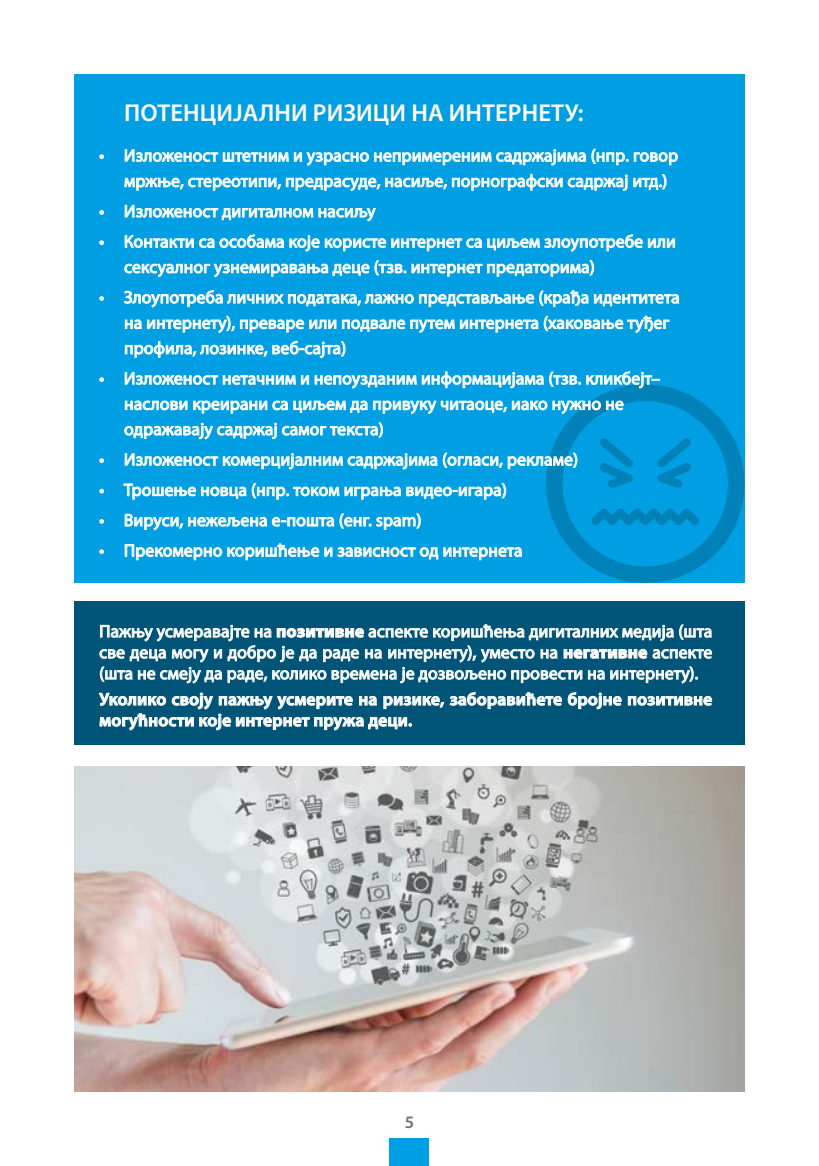
<style>
.page{position:relative;width:819px;height:1166px;background:#fff}
.page>*{position:absolute;margin:0;border:0;box-sizing:border-box;transform-origin:0 0}
.t1{font:600 24.5px "Myriad Pro";letter-spacing:.005em;color:#fff}
.t2{font:17.5px/25.4px "Myriad Pro";letter-spacing:.01em;color:#fff}
.t3{font:600 17.5px/21px "Myriad Pro";letter-spacing:.01em;color:#fff}
.t4{font:600 17.5px "Myriad Pro";color:#6f6f6e}
.s1{font-weight:700}
</style>
<div class="page">
<div style="left:389px;top:1138px;width:40px;height:28px;background:#009ee3"></div>
<div style="left:74px;top:74px;width:670px;height:509px;background:#009ee3"></div>
<div style="left:74px;top:601px;width:670px;height:144px;background:#005477"></div>
<svg style="left:560px;top:385px;width:184px;height:198px"></svg>
<svg style="left:100px;top:155px;width:4px;height:4px"></svg>
<svg style="left:124px;top:149px;width:553px;height:43px"></svg>
<svg style="left:100px;top:210px;width:4px;height:4px"></svg>
<svg style="left:125px;top:205px;width:251px;height:16px"></svg>
<svg style="left:100px;top:241px;width:4px;height:4px"></svg>
<svg style="left:648px;top:238px;width:27px;height:10px"></svg>
<svg style="left:124px;top:234px;width:518px;height:44px"></svg>
<svg style="left:100px;top:296px;width:4px;height:5px"></svg>
<svg style="left:124px;top:290px;width:555px;height:69px"></svg>
<svg style="left:100px;top:378px;width:4px;height:4px"></svg>
<svg style="left:125px;top:372px;width:184px;height:13px"></svg>
<svg style="left:315px;top:371px;width:344px;height:21px"></svg>
<svg style="left:100px;top:459px;width:4px;height:4px"></svg>
<svg style="left:100px;top:489px;width:4px;height:4px"></svg>
<svg style="left:100px;top:519px;width:4px;height:4px"></svg>
<svg style="left:123px;top:399px;width:576px;height:135px"></svg>
<svg style="left:100px;top:550px;width:4px;height:4px"></svg>
<svg style="left:125px;top:543px;width:397px;height:18px"></svg>
<svg style="left:99px;top:624px;width:613px;height:106px"></svg>
<img style="left:74px;top:766px;width:670px;height:325px">
<h1 class="t1" style="left:124px;top:99px;width:461px">ПОТЕНЦИЈАЛНИ РИЗИЦИ НА ИНТЕРНЕТУ:</h1>
<p class="t2" style="left:124px;top:143px;width:555px;text-indent:-25px">• Изложеност штетним и узрасно непримереним садржајима (нпр. говор мржње, стереотипи, предрасуде, насиље, порнографски садржај итд.)</p>
<p class="t2" style="left:99px;top:199px;width:277px">• Изложеност дигиталном насиљу</p>
<p class="t2" style="left:124px;top:229px;width:553px;text-indent:-25px">• Контакти са особама које користе интернет са циљем злоупотребе или сексуалног узнемиравања деце (тзв. интернет предаторима)</p>
<p class="t2" style="left:124px;top:285px;width:557px;text-indent:-25px">• Злоупотреба личних података, лажно представљање (крађа идентитета на интернету), преваре или подвале путем интернета (хаковање туђег профила, лозинке, веб-сајта)</p>
<p class="t2" style="left:124px;top:366px;width:537px;text-indent:-25px">• Изложеност нетачним и непоузданим информацијама (тзв. кликбејт– наслови креирани са циљем да привуку читаоце, иако нужно не одражавају садржај самог текста)</p>
<p class="t2" style="left:99px;top:447px;width:480px">• Изложеност комерцијалним садржајима (огласи, рекламе)</p>
<p class="t2" style="left:99px;top:477px;width:409px">• Трошење новца (нпр. током играња видео-игара)</p>
<p class="t2" style="left:99px;top:508px;width:324px">• Вируси, нежељена e-пошта (енг. spam)</p>
<p class="t2" style="left:99px;top:538px;width:424px">• Прекомерно коришћење и зависност од интернета</p>
<p class="t2" style="left:99px;top:621px;width:614px;line-height:21px;text-align:justify">Пажњу усмеравајте на <span class="s1">позитивне</span> аспекте коришћења дигиталних медија (шта све деца могу и добро је да раде на интернету), уместо на <span class="s1">негативне</span> аспекте (шта не смеју да раде, колико времена је дозвољено провести на интернету).</p>
<p class="t3" style="left:99px;top:689px;width:614px">Уколико своју пажњу усмерите на ризике, заборавићете бројне позитивне могућности које интернет пружа деци.</p>
<p class="t4" style="left:405px;top:1112px;width:11px">5</p>
</div>
